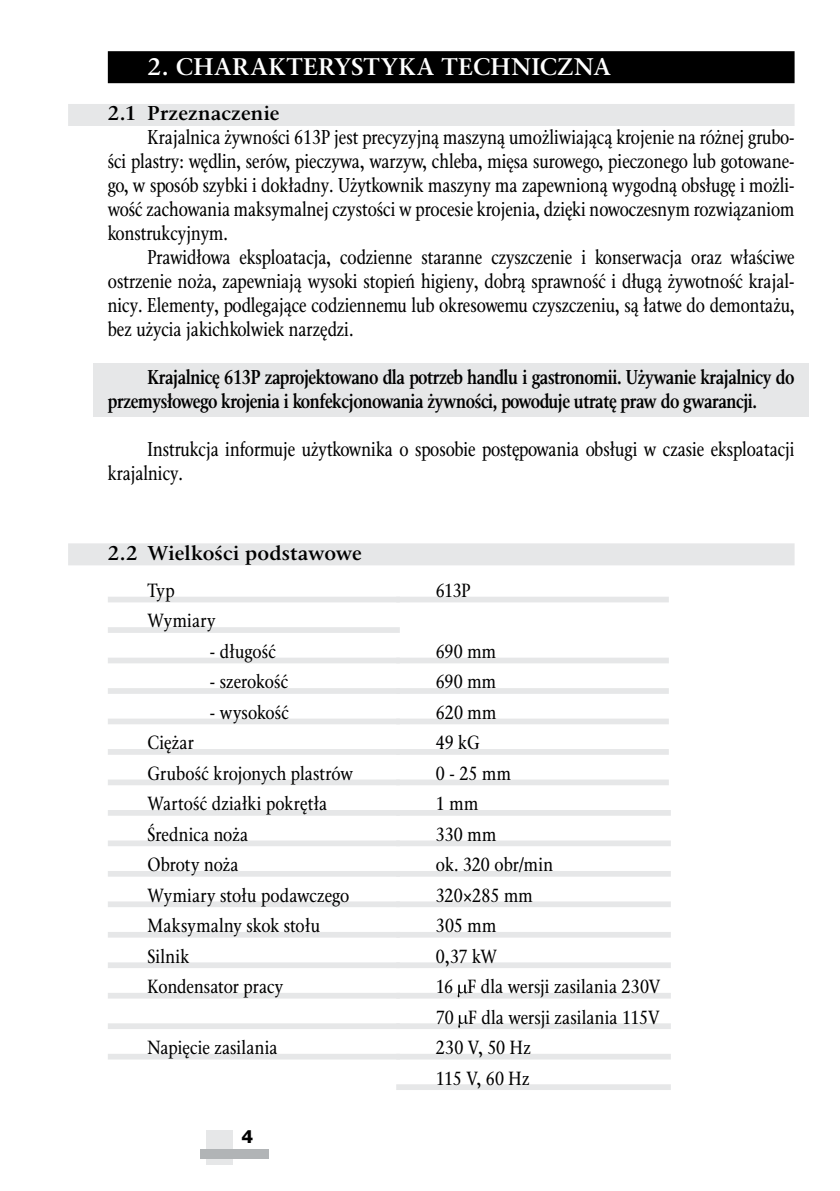
<style>
.page{position:relative;width:840px;height:1191px;background:#fff}
.page>*{position:absolute;margin:0;border:0;box-sizing:border-box;transform-origin:0 0}
.t1{font:700 24px "Classic EFN";letter-spacing:.02em;color:#fff}
.t2{font:20px/24px "Classic Cnd EFN";color:#000;text-align:justify}
.t3{font:700 20px/24px "Classic Cnd EFN";letter-spacing:-.02em;color:#000}
.t4{font:700 20px "Classic EFN";letter-spacing:.01em;color:#000}
.t5{font:19px/30.4px "Classic Cnd EFN";letter-spacing:.005em;color:#000;scale:1.05 1}
.t6{font:18px "Switzer EFN Heavy";color:#000}
</style>
<div class="page">
<div style="left:206px;top:1130px;width:26px;height:34px;background:#e6e7e8"></div>
<div style="left:200px;top:1149px;width:68px;height:9px;background:#b1b4b6"></div>
<div style="left:94px;top:363px;width:714px;height:53px;background:#e6e7e8"></div>
<div style="left:396px;top:596px;width:272px;height:6px;background:#e6e7e8"></div>
<div style="left:396px;top:657px;width:272px;height:6px;background:#e6e7e8"></div>
<div style="left:396px;top:688px;width:272px;height:6px;background:#e6e7e8"></div>
<div style="left:396px;top:718px;width:272px;height:6px;background:#e6e7e8"></div>
<div style="left:396px;top:749px;width:272px;height:6px;background:#e6e7e8"></div>
<div style="left:396px;top:779px;width:272px;height:6px;background:#e6e7e8"></div>
<div style="left:396px;top:810px;width:274px;height:6px;background:#e6e7e8"></div>
<div style="left:396px;top:840px;width:274px;height:6px;background:#e6e7e8"></div>
<div style="left:396px;top:871px;width:274px;height:5px;background:#e6e7e8"></div>
<div style="left:396px;top:901px;width:274px;height:6px;background:#e6e7e8"></div>
<div style="left:396px;top:932px;width:274px;height:5px;background:#e6e7e8"></div>
<div style="left:396px;top:962px;width:274px;height:6px;background:#e6e7e8"></div>
<div style="left:396px;top:992px;width:274px;height:6px;background:#e6e7e8"></div>
<div style="left:396px;top:1023px;width:274px;height:6px;background:#e6e7e8"></div>
<div style="left:396px;top:1053px;width:274px;height:6px;background:#e6e7e8"></div>
<div style="left:396px;top:1084px;width:274px;height:6px;background:#e6e7e8"></div>
<svg style="left:457px;top:984px;width:10px;height:13px"></svg>
<svg style="left:458px;top:1015px;width:10px;height:12px"></svg>
<div style="left:108px;top:596px;width:291px;height:6px;background:#e6e7e8"></div>
<div style="left:108px;top:627px;width:291px;height:6px;background:#e6e7e8"></div>
<div style="left:108px;top:657px;width:291px;height:6px;background:#e6e7e8"></div>
<div style="left:108px;top:688px;width:291px;height:6px;background:#e6e7e8"></div>
<div style="left:108px;top:718px;width:291px;height:6px;background:#e6e7e8"></div>
<div style="left:108px;top:749px;width:291px;height:6px;background:#e6e7e8"></div>
<div style="left:108px;top:779px;width:291px;height:6px;background:#e6e7e8"></div>
<div style="left:108px;top:810px;width:291px;height:6px;background:#e6e7e8"></div>
<div style="left:108px;top:840px;width:291px;height:6px;background:#e6e7e8"></div>
<div style="left:108px;top:871px;width:291px;height:5px;background:#e6e7e8"></div>
<div style="left:108px;top:901px;width:291px;height:6px;background:#e6e7e8"></div>
<div style="left:108px;top:932px;width:291px;height:5px;background:#e6e7e8"></div>
<div style="left:108px;top:962px;width:291px;height:6px;background:#e6e7e8"></div>
<div style="left:108px;top:992px;width:291px;height:6px;background:#e6e7e8"></div>
<div style="left:108px;top:1023px;width:291px;height:6px;background:#e6e7e8"></div>
<div style="left:108px;top:1053px;width:291px;height:6px;background:#e6e7e8"></div>
<div style="left:68px;top:543px;width:726px;height:22px;background:#e6e7e8"></div>
<div style="left:108px;top:51px;width:686px;height:32px;background:#000"></div>
<div style="left:68px;top:104px;width:726px;height:22px;background:#e6e7e8"></div>
<p class="t1" style="left:147px;top:52px;width:464px">2. CHARAKTERYSTYKA TECHNICZNA</p>
<p class="t4" style="left:108px;top:102px;width:173px">2.1 Przeznaczenie</p>
<p class="t2" style="left:108px;top:126px;width:688px;text-indent:40px">Krajalnica żywności 613P jest precyzyjną maszyną umożliwiającą krojenie na różnej grubo&shy;ści plastry: wędlin, serów, pieczywa, warzyw, chleba, mięsa surowego, pieczonego lub gotowane&shy;go, w sposób szybki i dokładny. Użytkownik maszyny ma zapewnioną wygodną obsługę i możli&shy;wość zachowania maksymalnej czystości w procesie krojenia, dzięki nowoczesnym rozwiązaniom konstrukcyjnym.</p>
<p class="t2" style="left:108px;top:246px;width:687px;text-indent:40px">Prawidłowa eksploatacja, codzienne staranne czyszczenie i konserwacja oraz właściwe ostrzenie noża, zapewniają wysoki stopień higieny, dobrą sprawność i długą żywotność krajal&shy;nicy. Elementy, podlegające codziennemu lub okresowemu czyszczeniu, są łatwe do demontażu, bez użycia jakichkolwiek narzędzi.</p>
<p class="t3" style="left:108px;top:366px;width:687px;text-indent:40px">Krajalnicę 613P zaprojektowano dla potrzeb handlu i gastronomii. Używanie krajalnicy do przemysłowego krojenia i konfekcjonowania żywności, powoduje utratę praw do gwarancji.</p>
<p class="t2" style="left:108px;top:438px;width:688px;text-indent:40px">Instrukcja informuje użytkownika o sposobie postępowania obsługi w czasie eksploatacji krajalnicy.</p>
<p class="t4" style="left:108px;top:541px;width:255px">2.2 Wielkości podstawowe</p>
<p class="t5" style="left:147px;top:576px;width:66px">Typ<br>Wymiary</p>
<p class="t5" style="left:210px;top:637px;width:64px">- długość</p>
<p class="t5" style="left:210px;top:667px;width:76px">- szerokość</p>
<p class="t5" style="left:210px;top:698px;width:77px">- wysokość</p>
<p class="t5" style="left:147px;top:728px;width:197px">Ciężar<br>Grubość krojonych plastrów<br>Wartość działki pokrętła<br>Średnica noża<br>Obroty noża<br>Wymiary stołu podawczego<br>Maksymalny skok stołu<br>Silnik<br>Kondensator pracy</p>
<p class="t5" style="left:147px;top:1033px;width:125px">Napięcie zasilania</p>
<p class="t6" style="left:241px;top:1126px;width:13px">4</p>
<p class="t5" style="left:435px;top:576px;width:35px">613P</p>
<p class="t5" style="left:435px;top:637px;width:215px">690 mm<br>690 mm<br>620 mm<br>49 kG<br>0 - 25 mm<br>1 mm<br>330 mm<br>ok. 320 obr/min<br>320×285 mm<br>305 mm<br>0,37 kW<br>16 F dla wersji zasilania 230V<br>70 F dla wersji zasilania 115V<br>230 V, 50 Hz<br>115 V, 60 Hz</p>
</div>
